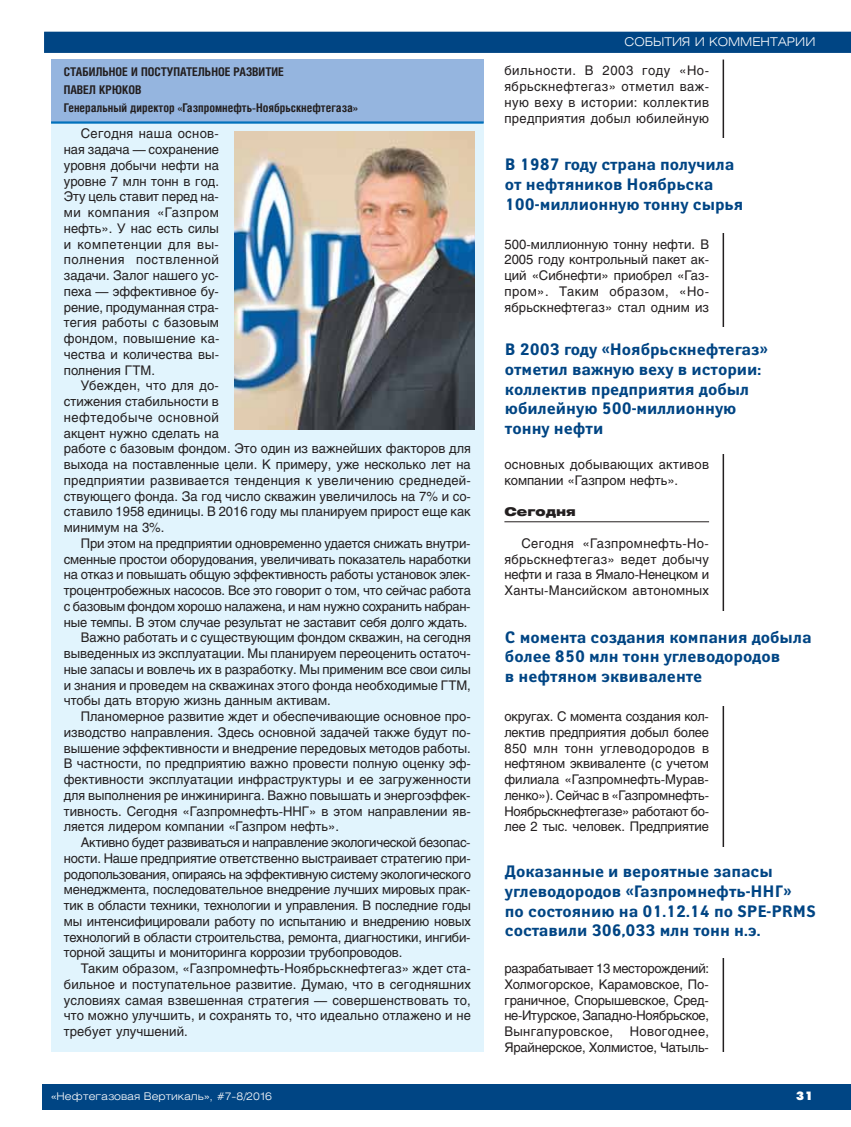
<style>
.page{position:relative;width:851px;height:1127px;background:#fff}
.page>*{position:absolute;margin:0;border:0;box-sizing:border-box;transform-origin:0 0}
.t1{font:700 16.5px/19.8px "Yanus C";color:#004584}
.t2{font:13.2px/15.8px "Helios";letter-spacing:-.005em;color:#231f20;text-align:justify}
.t3{font:13.2px "Helios";letter-spacing:-.025em;color:#231f20}
.t4{font:13.2px/15.8px "Helios";letter-spacing:.02em;color:#231f20}
.t5{font:700 12px/18px "Helios Cond";color:#231f20}
.t6{font:300 12px "Helios Ext";color:#fff}
.t7{font:900 12px "Helios Ext";letter-spacing:.005em;color:#231f20}
.t8{font:12px "Futura Futuris XC";color:#fff}
.t9{font:300 10.5px "Helios Ext";color:#fff}
</style>
<div class="page">
<div style="left:43px;top:1084px;width:807px;height:26px;background:#004584"></div>
<hr style="left:504px;top:521px;width:205px;height:1px;background:#231f20">
<svg style="left:44px;top:31px;width:806px;height:22px;background:#084b88"></svg>
<hr style="left:722px;top:60px;width:2px;height:992px;background:#231f20">
<div style="left:51px;top:107px;width:432px;height:945px;background:#e1f4fd"></div>
<div style="left:51px;top:60px;width:432px;height:63px;background:#95b5df"></div>
<hr style="left:51px;top:121px;width:432px;height:3px;background:#0071bc">
<img style="left:234px;top:132px;width:240px;height:297px">
<div style="left:505px;top:138px;width:311px;height:95px;background:#fff"></div>
<div style="left:505px;top:327px;width:311px;height:126px;background:#fff"></div>
<div style="left:505px;top:611px;width:311px;height:94px;background:#fff"></div>
<div style="left:505px;top:847px;width:311px;height:110px;background:#fff"></div>
<p class="t5" style="left:64px;top:64px;width:295px">СТАБИЛЬНОЕ И ПОСТУПАТЕЛЬНОЕ РАЗВИТИЕ<br>ПАВЕЛ КРЮКОВ<br>Генеральный директор «Газпромнефть-Ноябрьскнефтегаза»</p>
<p class="t2" style="left:64px;top:127px;width:157px;text-indent:17px">Сегодня наша основ&shy;ная задача — сохранение уровня добычи нефти на уровне 7 млн тонн в год.<br>Эту цель ставит перед на&shy;ми компания «Газпром нефть». У нас есть силы и компетенции для вы&shy;полнения поствленной задачи. Залог нашего ус&shy;пеха — эффективное бу&shy;рение, продуманная стра&shy;тегия работы с базовым фондом, повышение ка&shy;чества и количества вы&shy;полнения ГТМ.</p>
<p class="t2" style="left:64px;top:379px;width:408px;text-align:left;text-indent:17px">Убежден, что для до-<br>стижения стабильности в<br>нефтедобыче основной<br>акцент нужно сделать на<br>работе с базовым фондом. Это один из важнейших факторов для выхода на поставленные цели. К примеру, уже несколько лет на предприятии развивается тенденция к увеличению среднедей&shy;ствующего фонда. За год число скважин увеличилось на 7% и со&shy;ставило 1958 единицы. В 2016 году мы планируем прирост еще как минимум на 3%.</p>
<p class="t2" style="left:81px;top:537px;width:391px">При этом на предприятии одновременно удается снижать внутри-</p>
<p class="t2" style="left:64px;top:552px;width:408px">сменные простои оборудования, увеличивать показатель наработки</p>
<p class="t2" style="left:64px;top:568px;width:408px">на отказ и повышать общую эффективность работы установок элек-</p>
<p class="t2" style="left:64px;top:584px;width:408px">троцентробежных насосов. Все это говорит о том, что сейчас работа</p>
<p class="t2" style="left:64px;top:600px;width:408px">с базовым фондом хорошо налажена, и нам нужно сохранить набран-</p>
<p class="t2" style="left:64px;top:615px;width:405px">ные темпы. В этом случае результат не заставит себя долго ждать.</p>
<p class="t2" style="left:81px;top:631px;width:391px">Важно работать и с существующим фондом скважин, на сегодня</p>
<p class="t2" style="left:64px;top:647px;width:408px">выведенных из эксплуатации. Мы планируем переоценить остаточ-</p>
<p class="t2" style="left:64px;top:663px;width:408px">ные запасы и вовлечь их в разработку. Мы применим все свои силы</p>
<p class="t2" style="left:64px;top:678px;width:408px">и знания и проведем на скважинах этого фонда необходимые ГТМ,</p>
<p class="t2" style="left:64px;top:694px;width:268px">чтобы дать вторую жизнь данным активам.</p>
<p class="t2" style="left:81px;top:710px;width:391px">Планомерное развитие ждет и обеспечивающие основное про-</p>
<p class="t2" style="left:64px;top:726px;width:408px">изводство направления. Здесь основной задачей также будут по-</p>
<p class="t2" style="left:64px;top:741px;width:408px">вышение эффективности и внедрение передовых методов работы.</p>
<p class="t2" style="left:64px;top:757px;width:408px">В частности, по предприятию важно провести полную оценку эф-</p>
<p class="t2" style="left:64px;top:773px;width:408px">фективности эксплуатации инфраструктуры и ее загруженности</p>
<p class="t2" style="left:64px;top:789px;width:408px">для выполнения ре инжиниринга. Важно повышать и энергоэффек-</p>
<p class="t2" style="left:64px;top:804px;width:408px">тивность. Сегодня «Газпромнефть-ННГ» в этом направлении яв-</p>
<p class="t2" style="left:64px;top:820px;width:277px">ляется лидером компании «Газпром нефть».</p>
<p class="t3" style="left:81px;top:837px;width:391px">Активно будет развиваться и направление экологической безопас-</p>
<p class="t2" style="left:64px;top:852px;width:408px">ности. Наше предприятие ответственно выстраивает стратегию при-</p>
<p class="t3" style="left:64px;top:869px;width:408px">родопользования, опираясь на эффективную систему экологического</p>
<p class="t2" style="left:64px;top:883px;width:408px">менеджмента, последовательное внедрение лучших мировых прак-</p>
<p class="t2" style="left:64px;top:899px;width:408px">тик в области техники, технологии и управления. В последние годы</p>
<p class="t2" style="left:64px;top:915px;width:408px">мы интенсифицировали работу по испытанию и внедрению новых</p>
<p class="t2" style="left:64px;top:930px;width:408px">технологий в области строительства, ремонта, диагностики, ингиби-</p>
<p class="t2" style="left:64px;top:946px;width:340px">торной защиты и мониторинга коррозии трубопроводов.</p>
<p class="t2" style="left:81px;top:962px;width:391px">Таким образом, «Газпромнефть-Ноябрьскнефтегаз» ждет ста-</p>
<p class="t2" style="left:64px;top:978px;width:408px">бильное и поступательное развитие. Думаю, что в сегодняшних</p>
<p class="t2" style="left:64px;top:993px;width:408px">условиях самая взвешенная стратегия — совершенствовать то,</p>
<p class="t2" style="left:64px;top:1009px;width:408px">что можно улучшить, и сохранять то, что идеально отлажено и не</p>
<p class="t2" style="left:64px;top:1025px;width:126px">требует улучшений.</p>
<p class="t9" style="left:51px;top:1092px;width:222px">«Нефтегазовая Вертикаль», #7-8/2016</p>
<p class="t6" style="left:624px;top:37px;width:192px">СОБЫТИЯ И КОММЕНТАРИИ</p>
<p class="t2" style="left:504px;top:64px;width:206px">бильности. В 2003 году «Но&shy;ябрьскнефтегаз» отметил важ&shy;ную веху в истории: коллектив предприятия добыл юбилейную</p>
<p class="t1" style="left:505px;top:156px;width:239px">В 1987 году страна получила от нефтяников Ноябрьска<br>100-миллионную тонну сырья</p>
<p class="t2" style="left:504px;top:237px;width:206px">500-миллионную тонну нефти. В 2005 году контрольный пакет ак&shy;ций «Сибнефти» приобрел «Газ&shy;пром». Таким образом, «Но&shy;ябрьскнефтегаз» стал одним из</p>
<p class="t1" style="left:505px;top:341px;width:264px">В 2003 году «Ноябрьскнефтегаз» отметил важную веху в истории: коллектив предприятия добыл юбилейную 500-миллионную тонну нефти</p>
<p class="t4" style="left:504px;top:458px;width:206px">основных добывающих активов компании «Газпром нефть».</p>
<p class="t7" style="left:504px;top:508px;width:73px">Сегодня</p>
<p class="t2" style="left:504px;top:537px;width:206px;text-indent:17px">Сегодня «Газпромнефть-Но&shy;ябрьскнефтегаз» ведет добычу нефти и газа в Ямало-Ненецком и Ханты-Мансийском автономных</p>
<p class="t1" style="left:505px;top:628px;width:308px">С момента создания компания добыла более 850 млн тонн углеводородов<br>в нефтяном эквиваленте</p>
<p class="t2" style="left:504px;top:710px;width:206px">округах. С момента создания кол&shy;лектив предприятия добыл более 850 млн тонн углеводородов в нефтяном эквиваленте (с учетом филиала «Газпромнефть-Мурав&shy;ленко»). Сейчас в «Газпромнефть-Ноябрьскнефтегазе» работают бо&shy;лее 2 тыс. человек. Предприятие</p>
<p class="t1" style="left:505px;top:863px;width:312px">Доказанные и вероятные запасы углеводородов «Газпромнефть-ННГ»<br>по состоянию на 01.12.14 по SPE-PRMS составили 306,033 млн тонн н.э.</p>
<p class="t2" style="left:504px;top:962px;width:206px">разрабатывает 13 месторождений:<br>Холмогорское, Карамовское, По&shy;граничное, Спорышевское, Сред&shy;не-Итурское, Западно-Ноябрьское, Вынгапуровское,</p>
<p class="t2" style="left:504px;top:1025px;width:206px;text-align:right">Новогоднее,<br>Ярайнерское, Холмистое, Чатыль-</p>
<p class="t8" style="left:796px;top:1091px;width:18px">31</p>
</div>
